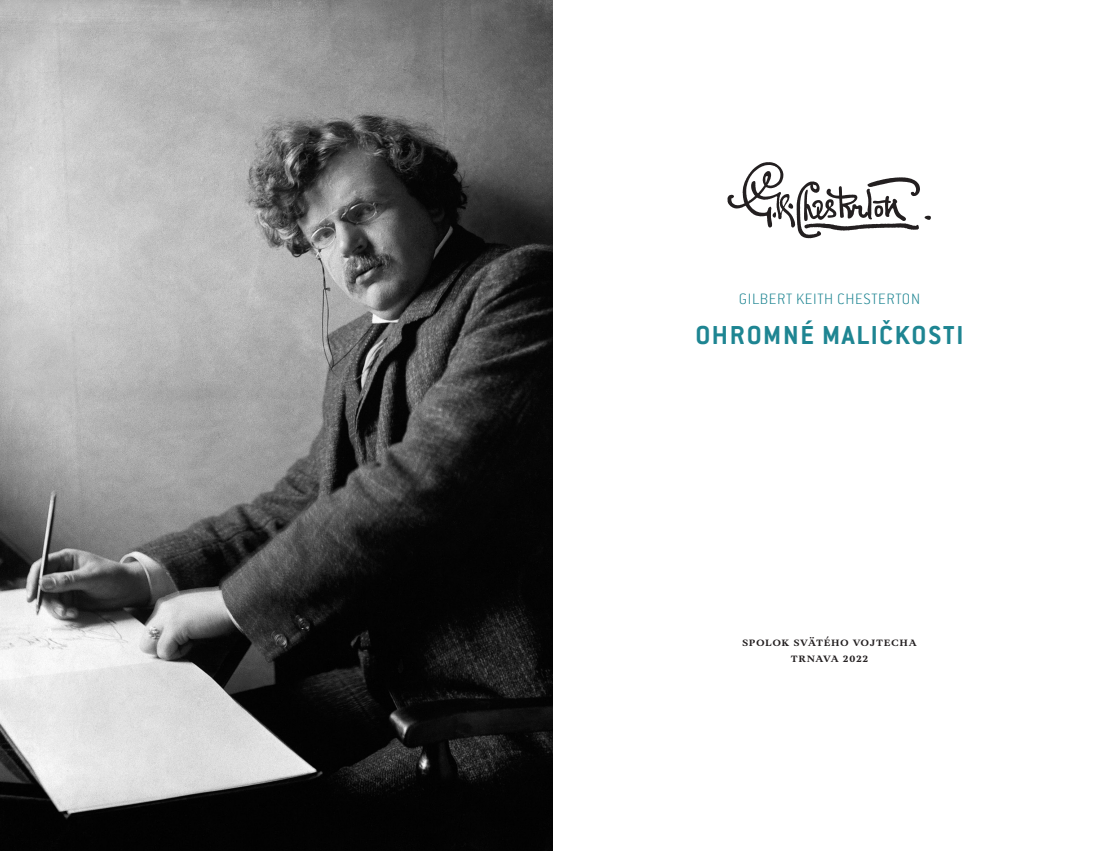
<style>
.page{position:relative;width:1106px;height:851px;background:#fff}
.page>*{position:absolute;margin:0;border:0;box-sizing:border-box;transform-origin:0 0}
.t1{font:700 28.5px "Conduit ITC Pro";letter-spacing:.06em;color:#1e8592}
.t2{font:200 16.5px "Conduit ITC Pro";letter-spacing:.04em;color:#1e8592}
.t3{font:600 12.75px/15.3px "Aria Text G3";letter-spacing:.04em;color:#231f20;text-align:center}
</style>
<div class="page">
<img style="left:0;top:0;width:553px;height:850px">
<svg style="left:727px;top:162px;width:203px;height:76px"></svg>
<p class="t2" style="left:738px;top:290px;width:183px">GILBERT KEITH CHESTERTON</p>
<h1 class="t1" style="left:695px;top:319px;width:269px">OHROMNÉ MALIČKOSTI</h1>
<p class="t3" style="left:742px;top:635px;width:176px">SPOLOK SVÄTÉHO VOJTECHA<br>TRNAVA 2022</p>
</div>
